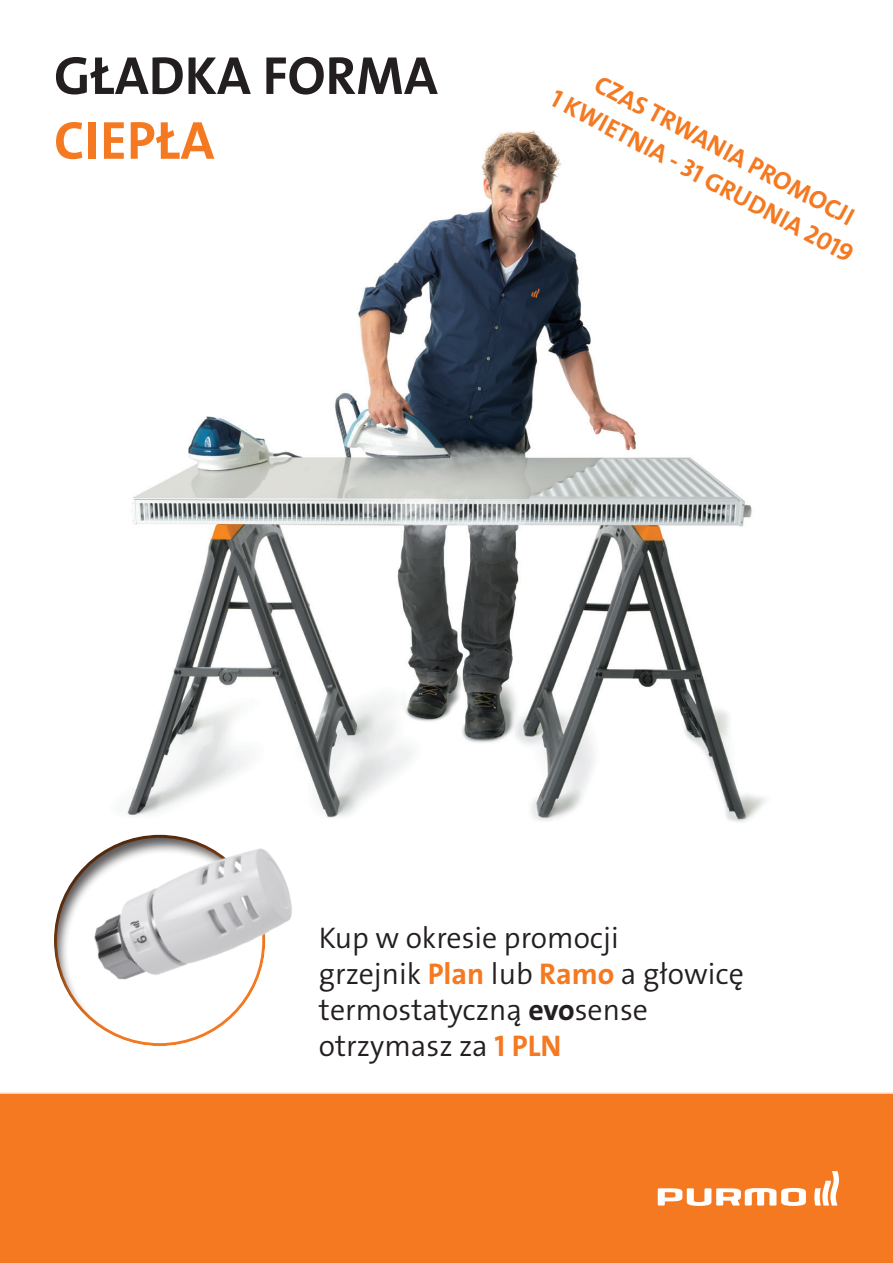
<style>
.page{position:relative;width:893px;height:1263px;background:#fff}
.page>*{position:absolute;margin:0;border:0;box-sizing:border-box;transform-origin:0 0}
.t1{font:54px "The Sans LP7 Bld";color:#231f20}
.t2{font:54px "The Sans LP7 Bld";letter-spacing:.01em;color:#f47921}
.t3{font:30px/36px "The Sans LP4 Se Lig";color:#231f20}
.t4{font:25.5px "The Sans LP7 Bld";color:#f47921}
.s1{font-family:"The Sans LP7 Bld";color:#f47921}
.s2{font-family:"The Sans LP7 Bld"}
</style>
<div class="page">
<img style="left:132px;top:130px;width:634px;height:692px">
<div style="left:0;top:1093px;width:893px;height:170px;background:#f47921"></div>
<svg style="left:658px;top:1188px;width:148px;height:18px"></svg>
<svg style="left:814px;top:1171px;width:25px;height:34px"></svg>
<hr style="left:0;top:1092px;width:893px;height:2px;background:#fff">
<img style="left:0;top:729px;width:409px;height:365px">
<p class="t1" style="left:54px;top:41px;width:385px">GŁADKA FORMA</p>
<p class="t2" style="left:54px;top:106px;width:162px">CIEPŁA</p>
<p class="t4" style="left:604px;top:68px;width:291px;rotate:28deg">CZAS TRWANIA PROMOCJI</p>
<p class="t4" style="left:561px;top:82px;width:340px;rotate:28deg">1 KWIETNIA - 31 GRUDNIA 2019</p>
<p class="t3" style="left:319px;top:920px;width:426px">Kup w okresie promocji<br>grzejnik <span class="s1">Plan</span> lub <span class="s1">Ramo</span> a głowicę termostatyczną <span class="s2">evo</span>sense otrzymasz za <span class="s1">1 PLN</span></p>
</div>
